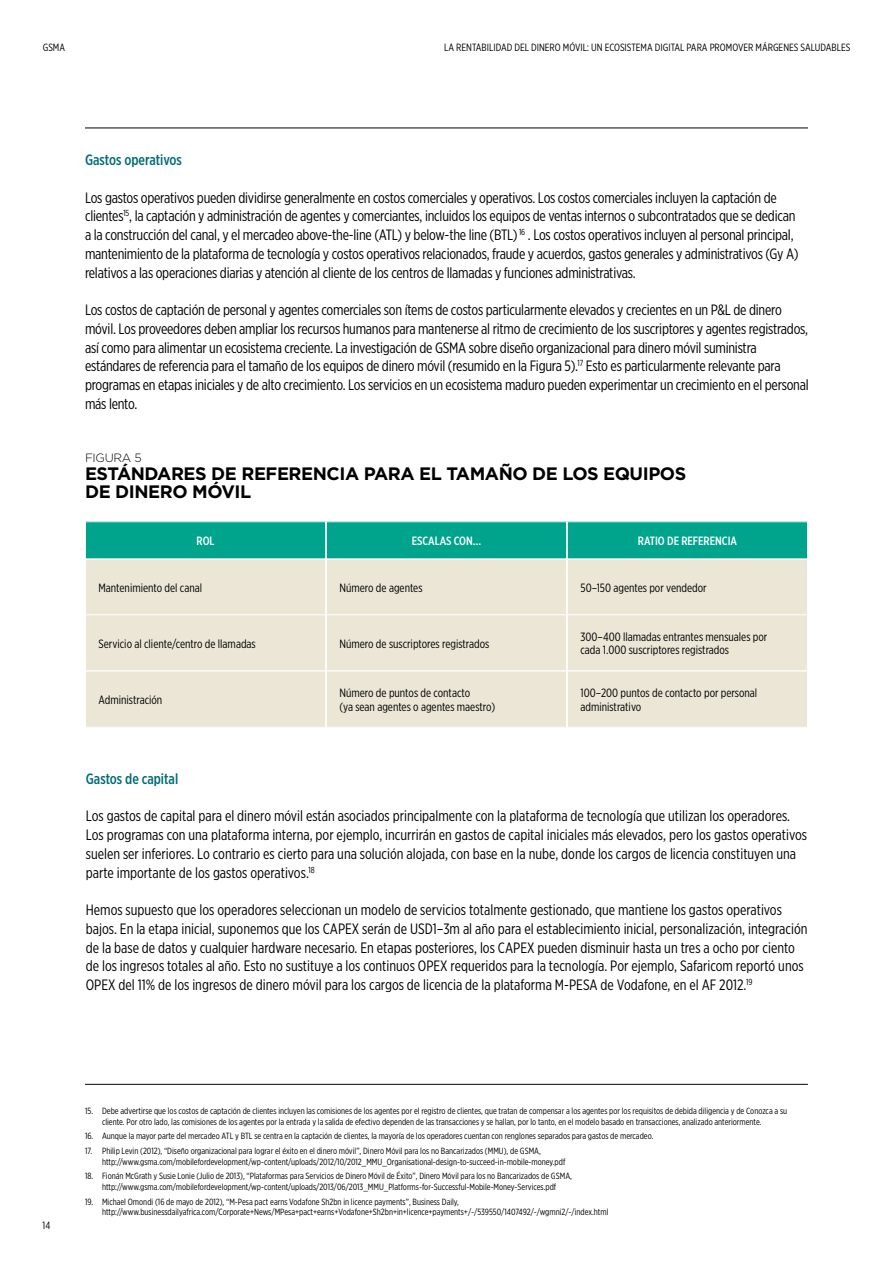
<style>
.page{position:relative;width:893px;height:1263px;background:#fff}
.page>*{position:absolute;margin:0;border:0;box-sizing:border-box;transform-origin:0 0}
.t1{font:700 18px/18px "Gotham";letter-spacing:-.025em;color:#000}
.t2{font:15px/18.8px "Gotham X Narrow";letter-spacing:-.015em;color:#000}
.t3{font:500 15px "Gotham X Narrow";color:#006d76}
.t4{font:12px/13.5px "Gotham X Narrow";color:#000}
.t5{font:500 12px "Gotham X Narrow";color:#fff}
.t6{font:300 12px "Gotham";letter-spacing:-.025em;color:#000}
.t7{font:10.5px "Gotham X Narrow";color:#000}
.t8{font:9px/10.5px "Gotham X Narrow";color:#000}
</style>
<div class="page">
<hr style="left:85px;top:128px;width:723px;height:1px;background:#000">
<hr style="left:85px;top:1084px;width:723px;height:1px;background:#000">
<div style="left:85px;top:522px;width:241px;height:37px;background:#00a48c"></div>
<div style="left:85px;top:560px;width:241px;height:55px;background:#ebe6d6"></div>
<div style="left:85px;top:559px;width:241px;height:56px;border:1px solid #fff"></div>
<div style="left:85px;top:615px;width:241px;height:56px;background:#ebe6d6"></div>
<div style="left:85px;top:614px;width:241px;height:57px;border:1px solid #fff"></div>
<div style="left:85px;top:671px;width:241px;height:56px;background:#ebe6d6"></div>
<div style="left:85px;top:671px;width:241px;height:57px;border:1px solid #fff"></div>
<div style="left:326px;top:522px;width:241px;height:37px;background:#00a48c"></div>
<div style="left:326px;top:560px;width:241px;height:55px;background:#ebe6d6"></div>
<div style="left:326px;top:559px;width:241px;height:56px;border:1px solid #fff"></div>
<div style="left:326px;top:615px;width:241px;height:56px;background:#ebe6d6"></div>
<div style="left:326px;top:614px;width:241px;height:57px;border:1px solid #fff"></div>
<div style="left:326px;top:671px;width:241px;height:56px;background:#ebe6d6"></div>
<div style="left:326px;top:671px;width:241px;height:57px;border:1px solid #fff"></div>
<div style="left:567px;top:522px;width:240px;height:37px;background:#00a48c"></div>
<div style="left:567px;top:560px;width:240px;height:55px;background:#ebe6d6"></div>
<div style="left:567px;top:615px;width:240px;height:56px;background:#ebe6d6"></div>
<div style="left:567px;top:614px;width:241px;height:57px;border:1px solid #fff"></div>
<div style="left:567px;top:671px;width:240px;height:56px;background:#ebe6d6"></div>
<div style="left:567px;top:671px;width:241px;height:57px;border:1px solid #fff"></div>
<p class="t7" style="left:43px;top:41px;width:24px">GSMA</p>
<p class="t7" style="left:444px;top:41px;width:408px">LA RENTABILIDAD DEL DINERO MÓVIL: UN ECOSISTEMA DIGITAL PARA PROMOVER MÁRGENES SALUDABLES</p>
<p class="t3" style="left:85px;top:151px;width:98px">Gastos operativos</p>
<p class="t2" style="left:85px;top:188px;width:715px">Los gastos operativos pueden dividirse generalmente en costos comerciales y operativos. Los costos comerciales incluyen la captación de clientes<sup>15</sup>, la captación y administración de agentes y comerciantes, incluidos los equipos de ventas internos o subcontratados que se dedican a la construcción del canal, y el mercadeo above-the-line (ATL) y below-the line (BTL) <sup>16</sup> . Los costos operativos incluyen al personal principal, mantenimiento de la plataforma de tecnología y costos operativos relacionados, fraude y acuerdos, gastos generales y administrativos (Gy A) relativos a las operaciones diarias y atención al cliente de los centros de llamadas y funciones administrativas.</p>
<p class="t2" style="left:85px;top:300px;width:725px">Los costos de captación de personal y agentes comerciales son ítems de costos particularmente elevados y crecientes en un P&amp;L de dinero móvil. Los proveedores deben ampliar los recursos humanos para mantenerse al ritmo de crecimiento de los suscriptores y agentes registrados, así como para alimentar un ecosistema creciente. La investigación de GSMA sobre diseño organizacional para dinero móvil suministra estándares de referencia para el tamaño de los equipos de dinero móvil (resumido en la Figura 5).<sup>17</sup> Esto es particularmente relevante para programas en etapas iniciales y de alto crecimiento. Los servicios en un ecosistema maduro pueden experimentar un crecimiento en el personal más lento.</p>
<p class="t6" style="left:85px;top:450px;width:58px">FIGURA 5</p>
<p class="t1" style="left:85px;top:464px;width:603px">ESTÁNDARES DE REFERENCIA PARA EL TAMAÑO DE LOS EQUIPOS<br>DE DINERO MÓVIL</p>
<p class="t5" style="left:197px;top:534px;width:19px">ROL</p>
<p class="t4" style="left:99px;top:581px;width:105px">Mantenimiento del canal</p>
<p class="t5" style="left:412px;top:534px;width:71px">ESCALAS CON…</p>
<p class="t4" style="left:339px;top:581px;width:85px">Número de agentes</p>
<p class="t5" style="left:638px;top:534px;width:101px">RATIO DE REFERENCIA</p>
<p class="t4" style="left:580px;top:581px;width:128px">50–150 agentes por vendedor</p>
<p class="t4" style="left:580px;top:630px;width:188px">300–400 llamadas entrantes mensuales por cada 1.000 suscriptores registrados</p>
<p class="t4" style="left:580px;top:686px;width:178px">100–200 puntos de contacto por personal administrativo</p>
<p class="t4" style="left:99px;top:636px;width:159px">Servicio al cliente/centro de llamadas</p>
<p class="t4" style="left:339px;top:636px;width:151px">Número de suscriptores registrados</p>
<p class="t4" style="left:339px;top:686px;width:157px">Número de puntos de contacto<br>(ya sean agentes o agentes maestro)</p>
<p class="t4" style="left:99px;top:693px;width:65px">Administración</p>
<p class="t3" style="left:86px;top:769px;width:94px">Gastos de capital</p>
<p class="t2" style="left:86px;top:806px;width:723px">Los gastos de capital para el dinero móvil están asociados principalmente con la plataforma de tecnología que utilizan los operadores.<br>Los programas con una plataforma interna, por ejemplo, incurrirán en gastos de capital iniciales más elevados, pero los gastos operativos suelen ser inferiores. Lo contrario es cierto para una solución alojada, con base en la nube, donde los cargos de licencia constituyen una parte importante de los gastos operativos.<sup>18</sup></p>
<p class="t2" style="left:86px;top:900px;width:723px">Hemos supuesto que los operadores seleccionan un modelo de servicios totalmente gestionado, que mantiene los gastos operativos bajos. En la etapa inicial, suponemos que los CAPEX serán de USD1–3m al año para el establecimiento inicial, personalización, integración de la base de datos y cualquier hardware necesario. En etapas posteriores, los CAPEX pueden disminuir hasta un tres a ocho por ciento de los ingresos totales al año. Esto no sustituye a los continuos OPEX requeridos para la tecnología. Por ejemplo, Safaricom reportó unos OPEX del 11% de los ingresos de dinero móvil para los cargos de licencia de la plataforma M-PESA de Vodafone, en el AF 2012.<sup>19</sup></p>
<p class="t7" style="left:43px;top:1219px;width:9px">14</p>
<p class="t8" style="left:102px;top:1105px;width:687px;text-indent:-17px">15. Debe advertirse que los costos de captación de clientes incluyen las comisiones de los agentes por el registro de clientes, que tratan de compensar a los agentes por los requisitos de debida diligencia y de Conozca a su cliente. Por otro lado, las comisiones de los agentes por la entrada y la salida de efectivo dependen de las transacciones y se hallan, por lo tanto, en el modelo basado en transacciones, analizado anteriormente.</p>
<p class="t8" style="left:85px;top:1131px;width:570px">16. Aunque la mayor parte del mercadeo ATL y BTL se centra en la captación de clientes, la mayoría de los operadores cuentan con renglones separados para gastos de mercadeo.</p>
<p class="t8" style="left:102px;top:1146px;width:465px;text-indent:-17px">17. Philip Levin (2012), “Diseño organizacional para lograr el éxito en el dinero móvil”, Dinero Móvil para los no Bancarizados (MMU), de GSMA, http://www.gsma.com/mobilefordevelopment/wp-content/uploads/2012/10/2012_MMU_Organisational-design-to-succeed-in-mobile-money.pdf</p>
<p class="t8" style="left:85px;top:1171px;width:488px;text-align:center">18. Fionán McGrath y Susie Lonie (Julio de 2013), “Plataformas para Servicios de Dinero Móvil de Éxito”, Dinero Móvil para los no Bancarizados de GSMA, http://www.gsma.com/mobilefordevelopment/wp-content/uploads/2013/06/2013_MMU_Platforms-for-Successful-Mobile-Money-Services.pdf</p>
<p class="t8" style="left:102px;top:1196px;width:508px;text-indent:-17px">19. Michael Omondi (16 de mayo de 2012), “M-Pesa pact earns Vodafone Sh2bn in licence payments”, Business Daily, http://www.businessdailyafrica.com/Corporate+News/MPesa+pact+earns+Vodafone+Sh2bn+in+licence+payments+/-/539550/1407492/-/wgmni2/-/index.html</p>
</div>
